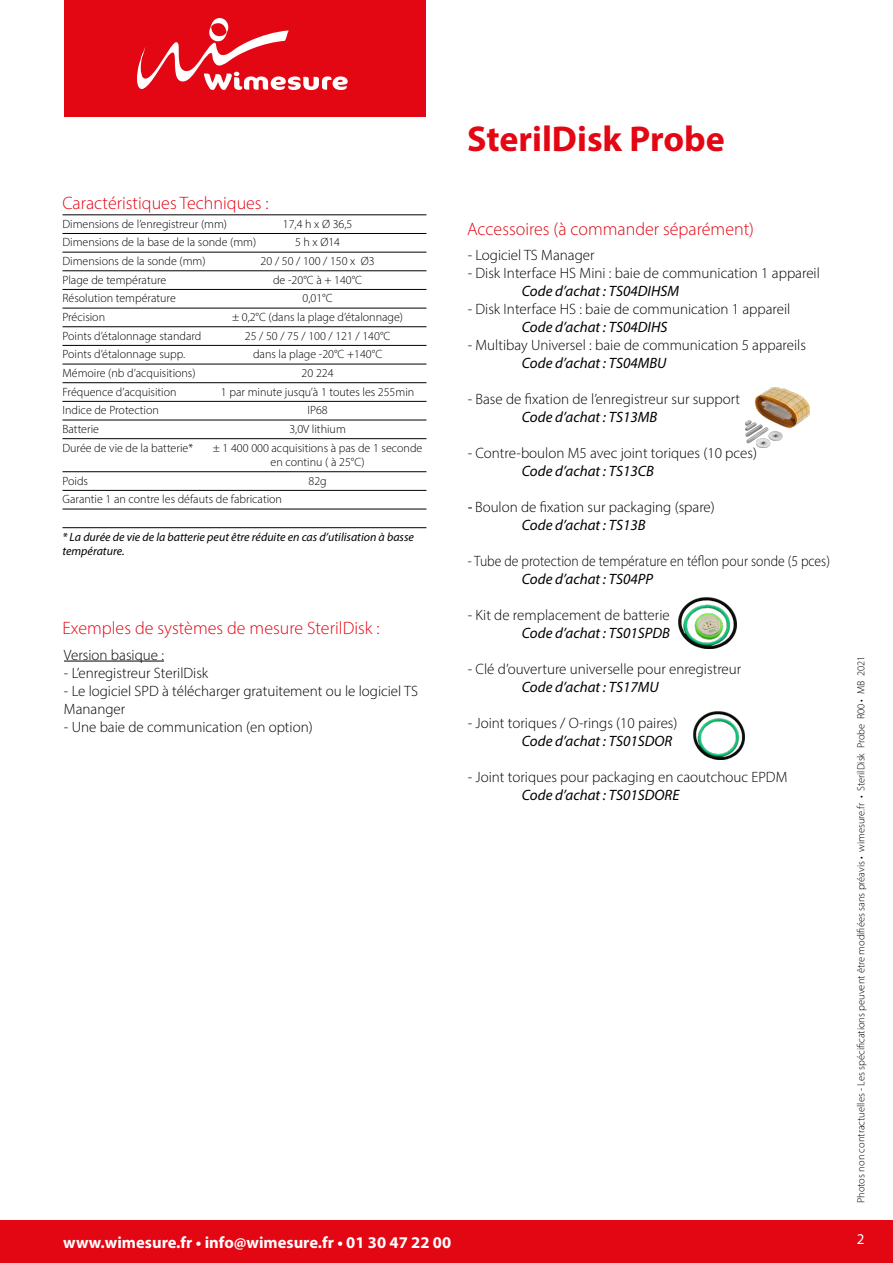
<style>
.page{position:relative;width:893px;height:1263px;background:#fff}
.page>*{position:absolute;margin:0;border:0;box-sizing:border-box;transform-origin:0 0}
.t1{font:700 36px "Myriad Pro";color:#e30613}
.t2{font:300 18px "Myriad Pro";color:#e30613}
.t3{font:700 16.5px "Myriad Pro";color:#fff}
.t4{font:300 15px/18px "Myriad Pro";color:#000}
.t5{font:italic 15px "Myriad Pro";color:#000}
.t6{font:300 15px "Myriad Pro";color:#000;scale:.91 1}
.t7{font:15px "Myriad Pro";color:#fff}
.t8{font:300 12px/14.4px "Myriad Pro";color:#000;text-align:center}
.t9{font:italic 12px/14.4px "Myriad Pro";color:#000}
.t10{font:300 10.5px "Myriad Pro";color:#000}
.s1{font-weight:400;font-style:italic}
</style>
<div class="page">
<div style="left:0;top:1220px;width:893px;height:43px;background:#e30613"></div>
<div style="left:64px;top:0;width:361px;height:117px;background:#e30613"></div>
<svg style="left:137px;top:18px;width:211px;height:72px"></svg>
<hr style="left:62px;top:215px;width:364px;height:1px;background:#000">
<hr style="left:62px;top:233px;width:364px;height:1px;background:#000">
<hr style="left:62px;top:252px;width:364px;height:1px;background:#000">
<hr style="left:62px;top:271px;width:364px;height:1px;background:#000">
<hr style="left:62px;top:289px;width:364px;height:1px;background:#000">
<hr style="left:62px;top:308px;width:364px;height:1px;background:#000">
<hr style="left:62px;top:326px;width:364px;height:1px;background:#000">
<hr style="left:62px;top:345px;width:364px;height:1px;background:#000">
<hr style="left:62px;top:364px;width:364px;height:1px;background:#000">
<hr style="left:62px;top:382px;width:364px;height:1px;background:#000">
<hr style="left:62px;top:401px;width:364px;height:1px;background:#000">
<hr style="left:62px;top:420px;width:364px;height:1px;background:#000">
<hr style="left:62px;top:438px;width:364px;height:1px;background:#000">
<hr style="left:62px;top:471px;width:364px;height:1px;background:#000">
<hr style="left:62px;top:490px;width:364px;height:1px;background:#000">
<hr style="left:62px;top:509px;width:364px;height:1px;background:#000">
<hr style="left:62px;top:527px;width:364px;height:1px;background:#000">
<hr style="left:64px;top:661px;width:100px;height:1px;background:#000">
<img style="left:679px;top:597px;width:57px;height:52px">
<img style="left:693px;top:711px;width:52px;height:48px">
<img style="left:746px;top:387px;width:63px;height:60px">
<p class="t2" style="left:62px;top:192px;width:208px">Caractéristiques Techniques :</p>
<p class="t8" style="left:62px;top:216px;width:166px">Dimensions de l’enregistreur (mm)</p>
<p class="t8" style="left:283px;top:216px;width:71px">17,4 h x Ø 36,5</p>
<p class="t8" style="left:62px;top:235px;width:195px">Dimensions de la base de la sonde (mm)</p>
<p class="t8" style="left:295px;top:235px;width:47px">5 h x Ø14</p>
<p class="t8" style="left:62px;top:254px;width:145px">Dimensions de la sonde (mm)</p>
<p class="t8" style="left:261px;top:254px;width:115px">20 / 50 / 100 / 150 x Ø3</p>
<p class="t8" style="left:62px;top:272px;width:105px">Plage de température</p>
<p class="t8" style="left:273px;top:272px;width:91px">de -20°C à + 140°C</p>
<p class="t8" style="left:62px;top:291px;width:115px">Résolution température</p>
<p class="t8" style="left:303px;top:291px;width:32px">0,01°C</p>
<p class="t8" style="left:62px;top:310px;width:44px">Précision</p>
<p class="t8" style="left:232px;top:310px;width:173px">± 0,2°C (dans la plage d’étalonnage)</p>
<p class="t8" style="left:62px;top:328px;width:140px">Points d’étalonnage standard</p>
<p class="t8" style="left:245px;top:328px;width:147px">25 / 50 / 75 / 100 / 121 / 140°C</p>
<p class="t8" style="left:62px;top:347px;width:124px">Points d’étalonnage supp.</p>
<p class="t8" style="left:253px;top:347px;width:131px">dans la plage -20°C +140°C</p>
<p class="t8" style="left:62px;top:366px;width:135px">Mémoire (nb d’acquisitions)</p>
<p class="t8" style="left:302px;top:366px;width:33px">20 224</p>
<p class="t8" style="left:62px;top:384px;width:116px">Fréquence d’acquisition</p>
<p class="t8" style="left:221px;top:384px;width:195px">1 par minute jusqu’à 1 toutes les 255min</p>
<p class="t8" style="left:62px;top:403px;width:98px">Indice de Protection</p>
<p class="t8" style="left:307px;top:403px;width:22px">IP68</p>
<p class="t8" style="left:62px;top:422px;width:38px">Batterie</p>
<p class="t8" style="left:289px;top:422px;width:58px">3,0V lithium</p>
<p class="t8" style="left:62px;top:440px;width:132px">Durée de vie de la batterie*</p>
<p class="t8" style="left:213px;top:440px;width:211px">± 1 400 000 acquisitions à pas de 1 seconde en continu ( à 25°C)</p>
<p class="t8" style="left:62px;top:473px;width:27px">Poids</p>
<p class="t8" style="left:308px;top:473px;width:20px">82g</p>
<p class="t8" style="left:62px;top:492px;width:221px">Garantie 1 an contre les défauts de fabrication</p>
<p class="t9" style="left:62px;top:529px;width:353px">* La durée de vie de la batterie peut être réduite en cas d’utilisation à basse température.</p>
<p class="t2" style="left:62px;top:617px;width:318px">Exemples de systèmes de mesure SterilDisk :</p>
<p class="t4" style="left:64px;top:645px;width:102px">Version basique :</p>
<p class="t4" style="left:64px;top:663px;width:146px">- L’enregistreur SterilDisk</p>
<p class="t4" style="left:64px;top:681px;width:355px">- Le logiciel SPD à télécharger gratuitement ou le logiciel TS<br>Mananger</p>
<p class="t4" style="left:64px;top:717px;width:250px">- Une baie de communication (en option)</p>
<h1 class="t1" style="left:467px;top:116px;width:259px">SterilDisk Probe</h1>
<p class="t2" style="left:467px;top:218px;width:288px">Accessoires (à commander séparément)</p>
<p class="t4" style="left:468px;top:245px;width:128px">- Logiciel TS Manager</p>
<p class="t4" style="left:468px;top:263px;width:354px">- Disk Interface HS Mini : baie de communication 1 appareil</p>
<p class="t5" style="left:522px;top:281px;width:159px">Code d’achat : TS04DIHSM</p>
<p class="t4" style="left:468px;top:299px;width:324px">- Disk Interface HS : baie de communication 1 appareil</p>
<p class="t5" style="left:522px;top:317px;width:147px">Code d’achat : TS04DIHS</p>
<p class="t4" style="left:468px;top:335px;width:340px">- Multibay Universel : baie de communication 5 appareils</p>
<p class="t5" style="left:522px;top:353px;width:146px">Code d’achat : TS04MBU</p>
<p class="t4" style="left:468px;top:389px;width:274px">- Base de fixation de l’enregistreur sur support</p>
<p class="t5" style="left:522px;top:407px;width:137px">Code d’achat : TS13MB</p>
<p class="t4" style="left:468px;top:443px;width:291px">- Contre-boulon M5 avec joint toriques (10 pces)</p>
<p class="t5" style="left:522px;top:461px;width:134px">Code d’achat : TS13CB</p>
<p class="t4" style="left:522px;top:497px;width:195px;text-indent:-54px"><span class="s1">-</span> Boulon de fixation sur packaging (spare)<br><span class="s1">Code d’achat : TS13B</span></p>
<p class="t6" style="left:468px;top:552px;width:399px">- Tube de protection de température en téflon pour sonde (5 pces)</p>
<p class="t5" style="left:522px;top:569px;width:133px">Code d’achat : TS04PP</p>
<p class="t4" style="left:468px;top:605px;width:204px">- Kit de remplacement de batterie</p>
<p class="t5" style="left:522px;top:623px;width:150px">Code d’achat : TS01SPDB</p>
<p class="t4" style="left:468px;top:659px;width:275px">- Clé d’ouverture universelle pour enregistreur</p>
<p class="t5" style="left:522px;top:677px;width:139px">Code d’achat : TS17MU</p>
<p class="t4" style="left:468px;top:713px;width:211px">- Joint toriques / O-rings (10 paires)</p>
<p class="t5" style="left:522px;top:731px;width:152px">Code d’achat : TS01SDOR</p>
<p class="t4" style="left:468px;top:767px;width:321px">- Joint toriques pour packaging en caoutchouc EPDM</p>
<p class="t5" style="left:522px;top:785px;width:159px">Code d’achat : TS01SDORE</p>
<p class="t3" style="left:63px;top:1231px;width:389px">www.wimesure.fr • info@wimesure.fr • 01 30 47 22 00</p>
<p class="t10" style="left:855px;top:1203px;width:549px;rotate:-90deg">Photos non contractuelles - Les spécifications peuvent être modifiées sans préavis • wimesure.fr • SterilDisk Probe R00 • MB 2021</p>
<p class="t7" style="left:857px;top:1230px;width:9px">2</p>
</div>
